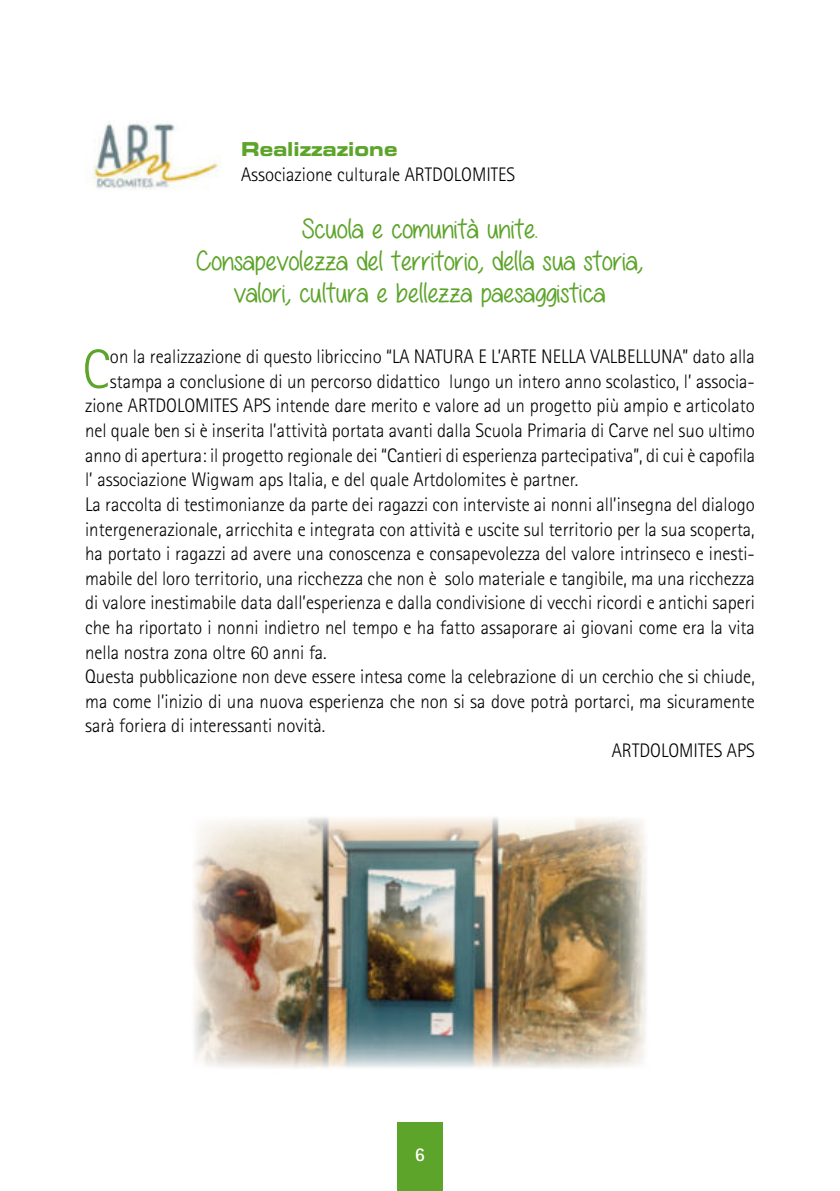
<style>
.page{position:relative;width:840px;height:1191px;background:#fff}
.page>*{position:absolute;margin:0;border:0;box-sizing:border-box;transform-origin:0 0}
.t1{font:300 55.2px "Rotis Sans Serif Std";color:#5da42b;scale:.96 1}
.t2{font:28px/32px "All Things Pink";color:#5da42b;text-align:center}
.t3{font:300 19.6px "Rotis Sans Serif Std";color:#000;scale:.96 1}
.t4{font:700 19.6px "Rotis Sans Serif Std";color:#fff;scale:.96 1}
.t5{font:19.2px "Eurostile LT Std Bold Ex 2";color:#5da42b;scale:.94 1}
</style>
<div class="page">
<div style="left:397px;top:1123px;width:45px;height:68px;background:#5da42b"></div>
<img style="left:92px;top:123px;width:128px;height:67px">
<img style="left:193px;top:817px;width:454px;height:251px">
<p class="t5" style="left:241px;top:142px;width:167px">Realizzazione</p>
<p class="t3" style="left:241px;top:163px;width:287px">Associazione culturale ARTDOLOMITES</p>
<h2 class="t2" style="left:197px;top:214px;width:447px">Scuola e comunità unite.<br>Consapevolezza del territorio, della sua storia, valori, cultura e bellezza paesaggistica</h2>
<h1 class="t1" style="left:82px;top:338px;width:30px">C</h1>
<p class="t3" style="left:110px;top:346px;width:672px">on la realizzazione di questo libriccino “LA NATURA E L’ARTE NELLA VALBELLUNA” dato alla</p>
<p class="t3" style="left:110px;top:370px;width:672px">stampa a conclusione di un percorso didattico lungo un intero anno scolastico, l’ associa-</p>
<p class="t3" style="left:85px;top:395px;width:698px">zione ARTDOLOMITES APS intende dare merito e valore ad un progetto più ampio e articolato</p>
<p class="t3" style="left:85px;top:419px;width:698px">nel quale ben si è inserita l’attività portata avanti dalla Scuola Primaria di Carve nel suo ultimo</p>
<p class="t3" style="left:85px;top:444px;width:699px">anno di apertura: il progetto regionale dei “Cantieri di esperienza partecipativa”, di cui è capofila</p>
<p class="t3" style="left:85px;top:469px;width:515px">l’ associazione Wigwam aps Italia, e del quale Artdolomites è partner.</p>
<p class="t3" style="left:85px;top:493px;width:698px">La raccolta di testimonianze da parte dei ragazzi con interviste ai nonni all’insegna del dialogo</p>
<p class="t3" style="left:85px;top:518px;width:698px">intergenerazionale, arricchita e integrata con attività e uscite sul territorio per la sua scoperta,</p>
<p class="t3" style="left:85px;top:542px;width:698px">ha portato i ragazzi ad avere una conoscenza e consapevolezza del valore intrinseco e inesti-</p>
<p class="t3" style="left:85px;top:567px;width:698px">mabile del loro territorio, una ricchezza che non è solo materiale e tangibile, ma una ricchezza</p>
<p class="t3" style="left:85px;top:592px;width:698px">di valore inestimabile data dall’esperienza e dalla condivisione di vecchi ricordi e antichi saperi</p>
<p class="t3" style="left:85px;top:616px;width:698px">che ha riportato i nonni indietro nel tempo e ha fatto assaporare ai giovani come era la vita</p>
<p class="t3" style="left:85px;top:641px;width:253px">nella nostra zona oltre 60 anni fa.</p>
<p class="t3" style="left:85px;top:665px;width:698px">Questa pubblicazione non deve essere intesa come la celebrazione di un cerchio che si chiude,</p>
<p class="t3" style="left:85px;top:690px;width:698px">ma come l’inizio di una nuova esperienza che non si sa dove potrà portarci, ma sicuramente</p>
<p class="t3" style="left:85px;top:715px;width:252px">sarà foriera di interessanti novità.</p>
<p class="t3" style="left:611px;top:739px;width:150px">ARTDOLOMITES APS</p>
<p class="t4" style="left:414px;top:1146px;width:12px">6</p>
</div>
